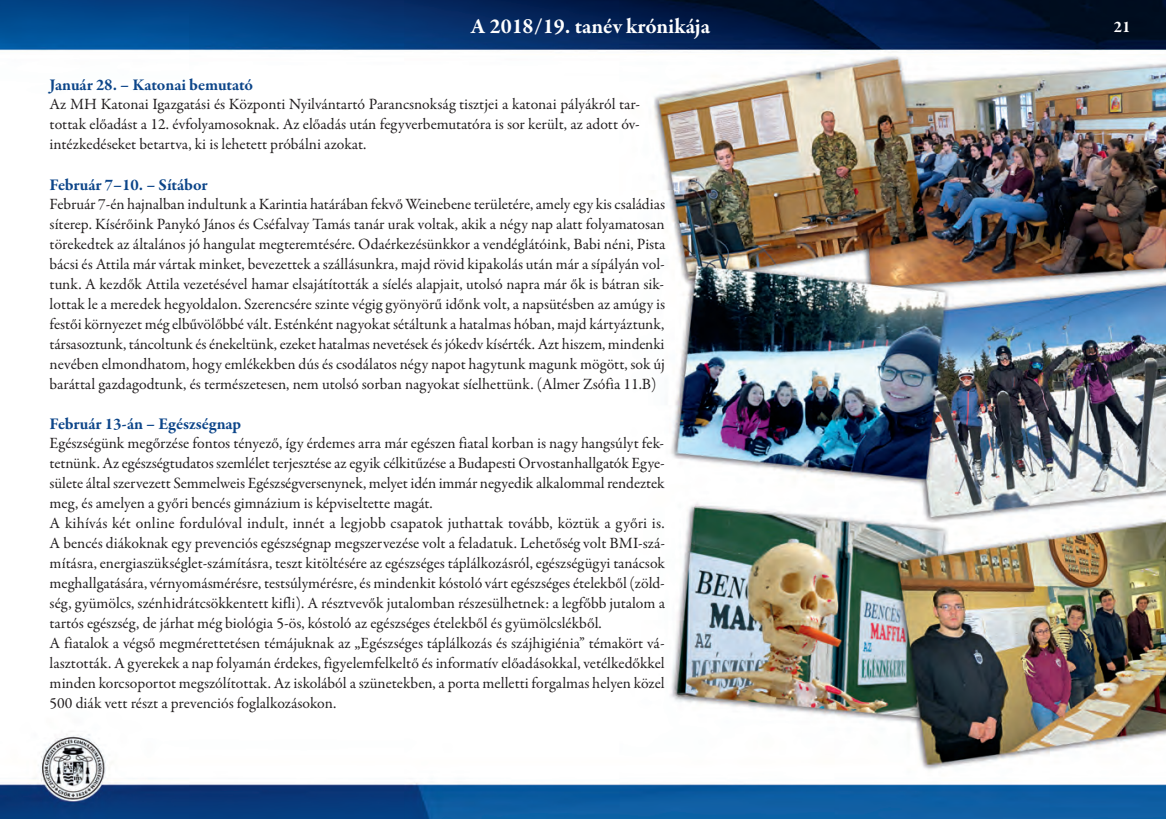
<style>
.page{position:relative;width:1166px;height:819px;background:#fff}
.page>*{position:absolute;margin:0;border:0;box-sizing:border-box;transform-origin:0 0}
.t1{font:700 21.88px "Garamond Premr Pro";color:#fff}
.t2{font:700 16.62px "Garamond Premr Pro";color:#0c4589}
.t3{font:700 16.62px "Garamond Premr Pro";color:#fff}
.t4{font:15.75px/19.9px "Garamond Premr Pro";color:#231f20;text-align:justify}
</style>
<div class="page">
<img style="left:0;top:0;width:1166px;height:819px">
<h1 class="t1" style="left:471px;top:17px;width:241px">A 2018/19. tanév krónikája</h1>
<p class="t3" style="left:1114px;top:20px;width:18px">21</p>
<p class="t2" style="left:50px;top:78px;width:205px">Január 28. – Katonai bemutató</p>
<p class="t4" style="left:50px;top:96px;width:592px">Az MH Katonai Igazgatási és Központi Nyilvántartó Parancsnokság tisztjei a katonai pályákról tar&shy;tottak előadást a 12. évfolyamosoknak. Az előadás után fegyverbemutatóra is sor került, az adott óv&shy;intézkedéseket betartva, ki is lehetett próbálni azokat.</p>
<p class="t2" style="left:50px;top:178px;width:159px">Február 7–10. – Sítábor</p>
<p class="t4" style="left:50px;top:195px;width:617px">Február 7-én hajnalban indultunk a Karintia határában fekvő Weinebene területére, amely egy kis családias síterep. Kísérőink Panykó János és Cséfalvay Tamás tanár urak voltak, akik a négy nap alatt folyamatosan törekedtek az általános jó hangulat megteremtésére. Odaérkezésünkkor a vendéglátóink, Babi néni, Pista bácsi és Attila már vártak minket, bevezettek a szállásunkra, majd rövid kipakolás után már a sípályán vol&shy;tunk. A kezdők Attila vezetésével hamar elsajátították a síelés alapjait, utolsó napra már ők is bátran sik&shy;lottak le a meredek hegyoldalon. Szerencsére szinte végig gyönyörű időnk volt, a napsütésben az amúgy is festői környezet még elbűvölőbbé vált. Esténként nagyokat sétáltunk a hatalmas hóban, majd kártyáztunk, társasoztunk, táncoltunk és énekeltünk, ezeket hatalmas nevetések és jókedv kísérték. Azt hiszem, mindenki nevében elmondhatom, hogy emlékekben dús és csodálatos négy napot hagytunk magunk mögött, sok új baráttal gazdagodtunk, és természetesen, nem utolsó sorban nagyokat síelhettünk. (Almer Zsófia 11.B)</p>
<p class="t2" style="left:50px;top:417px;width:193px">Február 13-án – Egészségnap</p>
<p class="t4" style="left:50px;top:435px;width:617px;text-align:left">Egészségünk megőrzése fontos tényező, így érdemes arra már egészen fiatal korban is nagy hangsúlyt fek&shy;tetnünk. Az egészségtudatos szemlélet terjesztése az egyik célkitűzése a Budapesti Orvostanhallgatók Egye&shy;sülete által szervezett Semmelweis Egészségversenynek, melyet idén immár negyedik alkalommal rendeztek meg, és amelyen a győri bencés gimnázium is képviseltette magát.<br>A kihívás két online fordulóval indult, innét a legjobb csapatok juthattak tovább, köztük a győri is.<br>A bencés diákoknak egy prevenciós egészségnap megszervezése volt a feladatuk. Lehetőség volt BMI-szá&shy;mításra, energiaszükséglet-számításra, teszt kitöltésére az egészséges táplálkozásról, egészségügyi tanácsok meghallgatására, vérnyomásmérésre, testsúlymérésre, és mindenkit kóstoló várt egészséges ételekből (zöld&shy;ség, gyümölcs, szénhidrátcsökkentett kifli). A résztvevők jutalomban részesülhetnek: a legfőbb jutalom a tartós egészség, de járhat még biológia 5-ös, kóstoló az egészséges ételekből és gyümölcslékből.<br>A fiatalok a végső megmérettetésen témájuknak az „Egészséges táplálkozás és szájhigiénia” témakört vá&shy;lasztották. A gyerekek a nap folyamán érdekes, figyelemfelkeltő és informatív előadásokkal, vetélkedőkkel minden korcsoportot megszólítottak. Az iskolából a szünetekben, a porta melletti forgalmas helyen közel 500 diák vett részt a prevenciós foglalkozásokon.</p>
</div>
